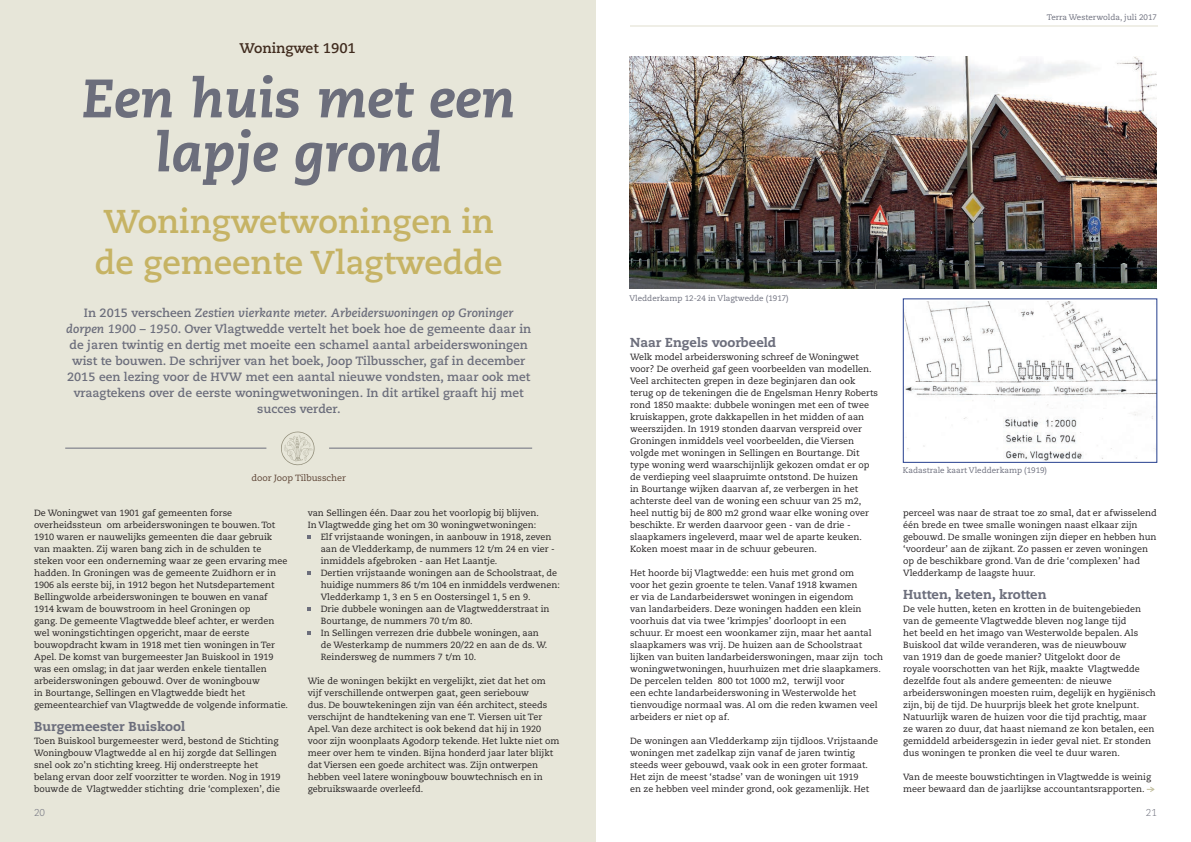
<style>
.page{position:relative;width:1191px;height:842px;background:#fff}
.page>*{position:absolute;margin:0;border:0;box-sizing:border-box;transform-origin:0 0}
.t1{font:italic 800 54px/54px "Caecilia LT Std";color:#6c6e7c;text-align:center}
.t2{font:700 33px/41px "Caecilia LT Std";color:#c6b364}
.t3{font:700 14px "Caecilia LT Std";color:#402b1e}
.t4{font:800 13px "Caecilia LT Std";color:#6c6e7c}
.t5{font:700 12px/16px "Caecilia LT Std";color:#6c6e7c;text-align:center}
.t6{font:300 10px "Caecilia LT Std";color:#6c6e7c}
.t7{font:9px/12px "Caecilia LT Std";color:#231f20}
.t8{font:9px "Caecilia LT Std";color:#5c4334}
.t9{font:8px "Caecilia LT Std";color:#6c6e7c}
.s1{font-style:italic}
</style>
<div class="page">
<div style="left:0;top:0;width:595px;height:842px;background:#e7e6d9"></div>
<hr style="left:630px;top:25px;width:527px;height:2px;background:#efeee6">
<hr style="left:65px;top:448px;width:201px;height:1px;background:#6c6e7c">
<hr style="left:329px;top:448px;width:203px;height:1px;background:#6c6e7c">
<svg style="left:281px;top:431px;width:33px;height:34px"></svg>
<svg style="left:1146px;top:786px;width:9px;height:6px"></svg>
<img style="left:630px;top:57px;width:527px;height:232px">
<img style="left:905px;top:302px;width:250px;height:158px">
<h3 class="t3" style="left:239px;top:40px;width:118px">Woningwet 1901</h3>
<h1 class="t1" style="left:82px;top:72px;width:434px">Een huis met een lapje grond</h1>
<h2 class="t2" style="left:95px;top:202px;width:409px">Woningwetwoningen in de gemeente Vlagtwedde</h2>
<p class="t5" style="left:66px;top:305px;width:466px">In 2015 verscheen <span class="s1">Zestien vierkante meter. Arbeiderswoningen op Groninger dorpen 1900 – 1950</span>. Over Vlagtwedde vertelt het boek hoe de gemeente daar in de jaren twintig en dertig met moeite een schamel aantal arbeiderswoningen wist te bouwen. De schrijver van het boek, Joop Tilbusscher, gaf in december 2015 een lezing voor de HVW met een aantal nieuwe vondsten, maar ook met vraagtekens over de eerste woningwetwoningen. In dit artikel graaft hij met succes verder.</p>
<p class="t8" style="left:251px;top:472px;width:96px">door Joop Tilbusscher</p>
<p class="t7" style="left:34px;top:507px;width:255px">De Woningwet van 1901 gaf gemeenten forse overheidssteun om arbeiderswoningen te bouwen. Tot 1910 waren er nauwelijks gemeenten die daar gebruik van maakten. Zij waren bang zich in de schulden te steken voor een onderneming waar ze geen ervaring mee hadden. In Groningen was de gemeente Zuidhorn er in 1906 als eerste bij, in 1912 begon het Nutsdepartement Bellingwolde arbeiderswoningen te bouwen en vanaf 1914 kwam de bouwstroom in heel Groningen op<br>gang. De gemeente Vlagtwedde bleef achter, er werden wel woningstichtingen opgericht, maar de eerste bouwopdracht kwam in 1918 met tien woningen in Ter Apel. De komst van burgemeester Jan Buiskool in 1919 was een omslag; in dat jaar werden enkele tientallen arbeiderswoningen gebouwd. Over de woningbouw<br>in Bourtange, Sellingen en Vlagtwedde biedt het gemeentearchief van Vlagtwedde de volgende informatie.</p>
<h3 class="t4" style="left:34px;top:718px;width:153px">Burgemeester Buiskool</h3>
<p class="t7" style="left:34px;top:735px;width:248px">Toen Buiskool burgemeester werd, bestond de Stichting Woningbouw Vlagtwedde al en hij zorgde dat Sellingen snel ook zo’n stichting kreeg. Hij onderstreepte het belang ervan door zelf voorzitter te worden. Nog in 1919 bouwde de Vlagtwedder stichting drie ‘complexen’, die</p>
<p class="t6" style="left:34px;top:806px;width:13px">20</p>
<p class="t7" style="left:308px;top:507px;width:233px">van Sellingen één. Daar zou het voorlopig bij blijven.</p>
<p class="t7" style="left:308px;top:519px;width:230px">In Vlagtwedde ging het om 30 woningwetwoningen:</p>
<p class="t7" style="left:321px;top:531px;width:232px">Elf vrijstaande woningen, in aanbouw in 1918, zeven</p>
<p class="t7" style="left:321px;top:543px;width:236px">aan de Vledderkamp, de nummers 12 t/m 24 en vier -</p>
<p class="t7" style="left:321px;top:555px;width:178px">inmiddels afgebroken - aan Het Laantje.</p>
<p class="t7" style="left:321px;top:567px;width:238px">Dertien vrijstaande woningen aan de Schoolstraat, de</p>
<p class="t7" style="left:321px;top:579px;width:241px">huidige nummers 86 t/m 104 en inmiddels verdwenen:</p>
<p class="t7" style="left:321px;top:591px;width:211px">Vledderkamp 1, 3 en 5 en Oostersingel 1, 5 en 9.</p>
<p class="t7" style="left:321px;top:603px;width:230px">Drie dubbele woningen aan de Vlagtwedderstraat in</p>
<p class="t7" style="left:321px;top:615px;width:154px">Bourtange, de nummers 70 t/m 80.</p>
<p class="t7" style="left:321px;top:627px;width:220px">In Sellingen verrezen drie dubbele woningen, aan</p>
<p class="t7" style="left:321px;top:639px;width:228px">de Westerkamp de nummers 20/22 en aan de ds. W.</p>
<p class="t7" style="left:321px;top:651px;width:157px">Reindersweg de nummers 7 t/m 10.</p>
<p class="t7" style="left:308px;top:675px;width:253px">Wie de woningen bekijkt en vergelijkt, ziet dat het om vijf verschillende ontwerpen gaat, geen seriebouw<br>dus. De bouwtekeningen zijn van één architect, steeds verschijnt de handtekening van ene T. Viersen uit Ter Apel. Van deze architect is ook bekend dat hij in 1920 voor zijn woonplaats Agodorp tekende. Het lukte niet om meer over hem te vinden. Bijna honderd jaar later blijkt dat Viersen een goede architect was. Zijn ontwerpen hebben veel latere woningbouw bouwtechnisch en in gebruikswaarde overleefd.</p>
<p class="t9" style="left:1046px;top:13px;width:112px">Terra Westerwolda, juli 2017</p>
<p class="t9" style="left:629px;top:293px;width:161px">Vledderkamp 12-24 in Vlagtwedde (1917)</p>
<h3 class="t4" style="left:630px;top:334px;width:148px">Naar Engels voorbeeld</h3>
<p class="t7" style="left:630px;top:351px;width:249px">Welk model arbeiderswoning schreef de Woningwet voor? De overheid gaf geen voorbeelden van modellen.<br>Veel architecten grepen in deze beginjaren dan ook terug op de tekeningen die de Engelsman Henry Roberts rond 1850 maakte: dubbele woningen met een of twee kruiskappen, grote dakkapellen in het midden of aan weerszijden. In 1919 stonden daarvan verspreid over Groningen inmiddels veel voorbeelden, die Viersen volgde met woningen in Sellingen en Bourtange. Dit type woning werd waarschijnlijk gekozen omdat er op de verdieping veel slaapruimte ontstond. De huizen<br>in Bourtange wijken daarvan af, ze verbergen in het achterste deel van de woning een schuur van 25 m2, heel nuttig bij de 800 m2 grond waar elke woning over beschikte. Er werden daarvoor geen - van de drie - slaapkamers ingeleverd, maar wel de aparte keuken.<br>Koken moest maar in de schuur gebeuren.</p>
<p class="t7" style="left:630px;top:567px;width:254px">Het hoorde bij Vlagtwedde: een huis met grond om<br>voor het gezin groente te telen. Vanaf 1918 kwamen<br>er via de Landarbeiderswet woningen in eigendom<br>van landarbeiders. Deze woningen hadden een klein voorhuis dat via twee ‘krimpjes’ doorloopt in een<br>schuur. Er moest een woonkamer zijn, maar het aantal slaapkamers was vrij. De huizen aan de Schoolstraat lijken van buiten landarbeiderswoningen, maar zijn toch woningwetwoningen, huurhuizen met drie slaapkamers.<br>De percelen telden 800 tot 1000 m2, terwijl voor<br>een echte landarbeiderswoning in Westerwolde het tienvoudige normaal was. Al om die reden kwamen veel arbeiders er niet op af.</p>
<p class="t7" style="left:630px;top:735px;width:249px">De woningen aan Vledderkamp zijn tijdloos. Vrijstaande woningen met zadelkap zijn vanaf de jaren twintig steeds weer gebouwd, vaak ook in een groter formaat.<br>Het zijn de meest ‘stadse’ van de woningen uit 1919<br>en ze hebben veel minder grond, ook gezamenlijk. Het</p>
<p class="t9" style="left:903px;top:465px;width:146px">Kadastrale kaart Vledderkamp (1919)</p>
<p class="t7" style="left:903px;top:507px;width:255px">perceel was naar de straat toe zo smal, dat er afwisselend één brede en twee smalle woningen naast elkaar zijn gebouwd. De smalle woningen zijn dieper en hebben hun ‘voordeur’ aan de zijkant. Zo passen er zeven woningen op de beschikbare grond. Van de drie ‘complexen’ had Vledderkamp de laagste huur.</p>
<h3 class="t4" style="left:903px;top:586px;width:145px">Hutten, keten, krotten</h3>
<p class="t7" style="left:903px;top:603px;width:254px">De vele hutten, keten en krotten in de buitengebieden van de gemeente Vlagtwedde bleven nog lange tijd<br>het beeld en het imago van Westerwolde bepalen. Als Buiskool dat wilde veranderen, was de nieuwbouw<br>van 1919 dan de goede manier? Uitgelokt door de<br>royale voorschotten van het Rijk, maakte Vlagtwedde dezelfde fout als andere gemeenten: de nieuwe arbeiderswoningen moesten ruim, degelijk en hygiënisch zijn, bij de tijd. De huurprijs bleek het grote knelpunt.<br>Natuurlijk waren de huizen voor die tijd prachtig, maar ze waren zo duur, dat haast niemand ze kon betalen, een gemiddeld arbeidersgezin in ieder geval niet. Er stonden dus woningen te pronken die veel te duur waren.</p>
<p class="t7" style="left:903px;top:771px;width:249px">Van de meeste bouwstichtingen in Vlagtwedde is weinig meer bewaard dan de jaarlijkse accountantsrapporten.</p>
<p class="t6" style="left:1145px;top:807px;width:13px">21</p>
</div>
